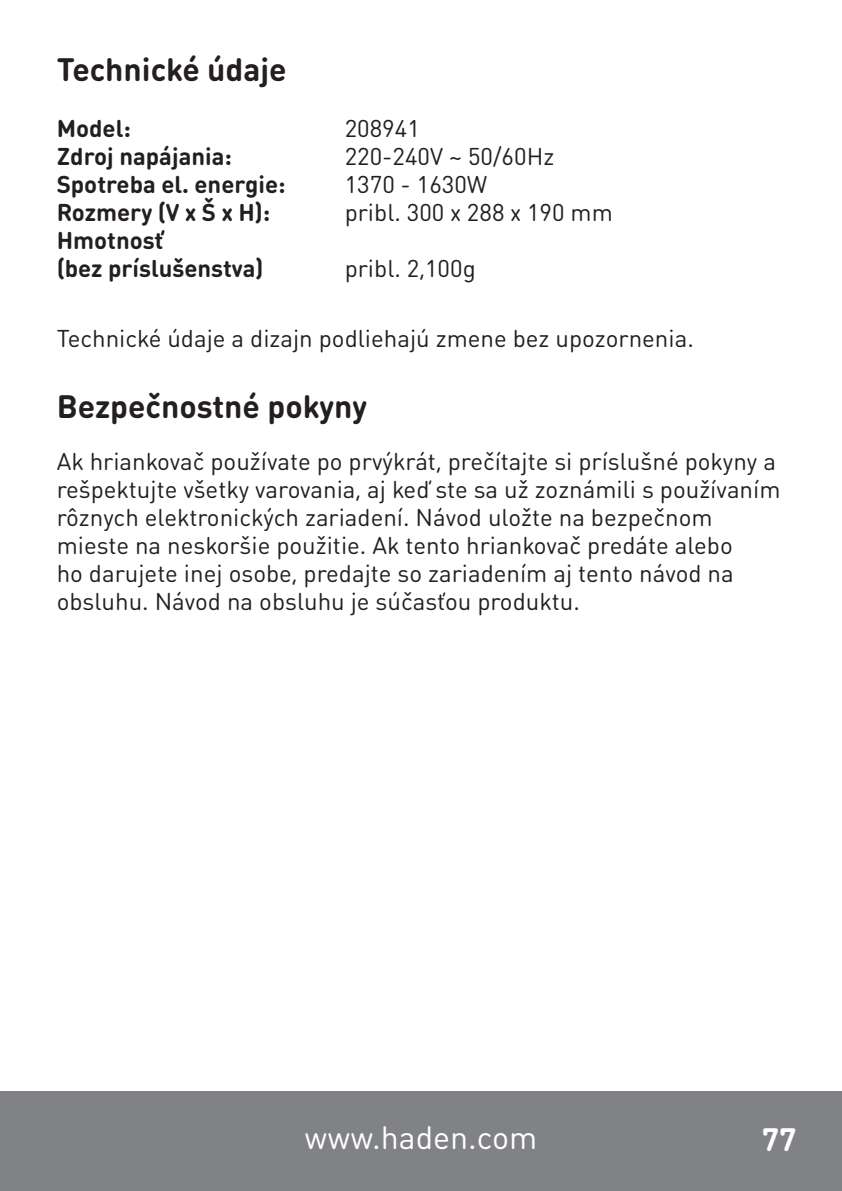
<style>
.page{position:relative;width:842px;height:1191px;background:#fff}
.page>*{position:absolute;margin:0;border:0;box-sizing:border-box;transform-origin:0 0}
.t1{font:700 32px "DIN Round Pro";color:#231f20}
.t2{font:32px "DIN Round Pro";color:#fff}
.t3{font:700 32px "DIN Round Pro";color:#fff}
.t4{font:24px/28px "DIN Round Pro";color:#231f20}
.t5{font:700 24px "DIN Round Pro";color:#231f20}
</style>
<div class="page">
<div style="left:0;top:1091px;width:842px;height:100px;background:#808285"></div>
<p class="t1" style="left:57px;top:47px;width:232px">Technické údaje</p>
<p class="t5" style="left:57px;top:112px;width:76px">Model:</p>
<p class="t4" style="left:345px;top:114px;width:77px">208941</p>
<p class="t5" style="left:57px;top:140px;width:177px">Zdroj napájania:</p>
<p class="t4" style="left:345px;top:142px;width:211px">220-240V ~ 50/60Hz</p>
<p class="t5" style="left:57px;top:168px;width:230px">Spotreba el. energie:</p>
<p class="t4" style="left:345px;top:170px;width:144px">1370 - 1630W</p>
<p class="t5" style="left:57px;top:196px;width:215px">Rozmery (V x Š x H):</p>
<p class="t4" style="left:345px;top:198px;width:270px">pribl. 300 x 288 x 190 mm</p>
<p class="t5" style="left:57px;top:224px;width:108px">Hmotnosť</p>
<p class="t5" style="left:57px;top:252px;width:208px">(bez príslušenstva)</p>
<p class="t4" style="left:345px;top:254px;width:133px">pribl. 2,100g</p>
<p class="t4" style="left:57px;top:324px;width:639px">Technické údaje a dizajn podliehajú zmene bez upozornenia.</p>
<p class="t1" style="left:57px;top:384px;width:312px">Bezpečnostné pokyny</p>
<p class="t4" style="left:57px;top:447px;width:725px">Ak hriankovač používate po prvýkrát, prečítajte si príslušné pokyny a rešpektujte všetky varovania, aj keď ste sa už zoznámili s používaním rôznych elektronických zariadení. Návod uložte na bezpečnom mieste na neskoršie použitie. Ak tento hriankovač predáte alebo<br>ho darujete inej osobe, predajte so zariadením aj tento návod na obsluhu. Návod na obsluhu je súčasťou produktu.</p>
<h1 class="t2" style="left:304px;top:1116px;width:234px">www.haden.com</h1>
<h1 class="t3" style="left:762px;top:1117px;width:36px">77</h1>
</div>
